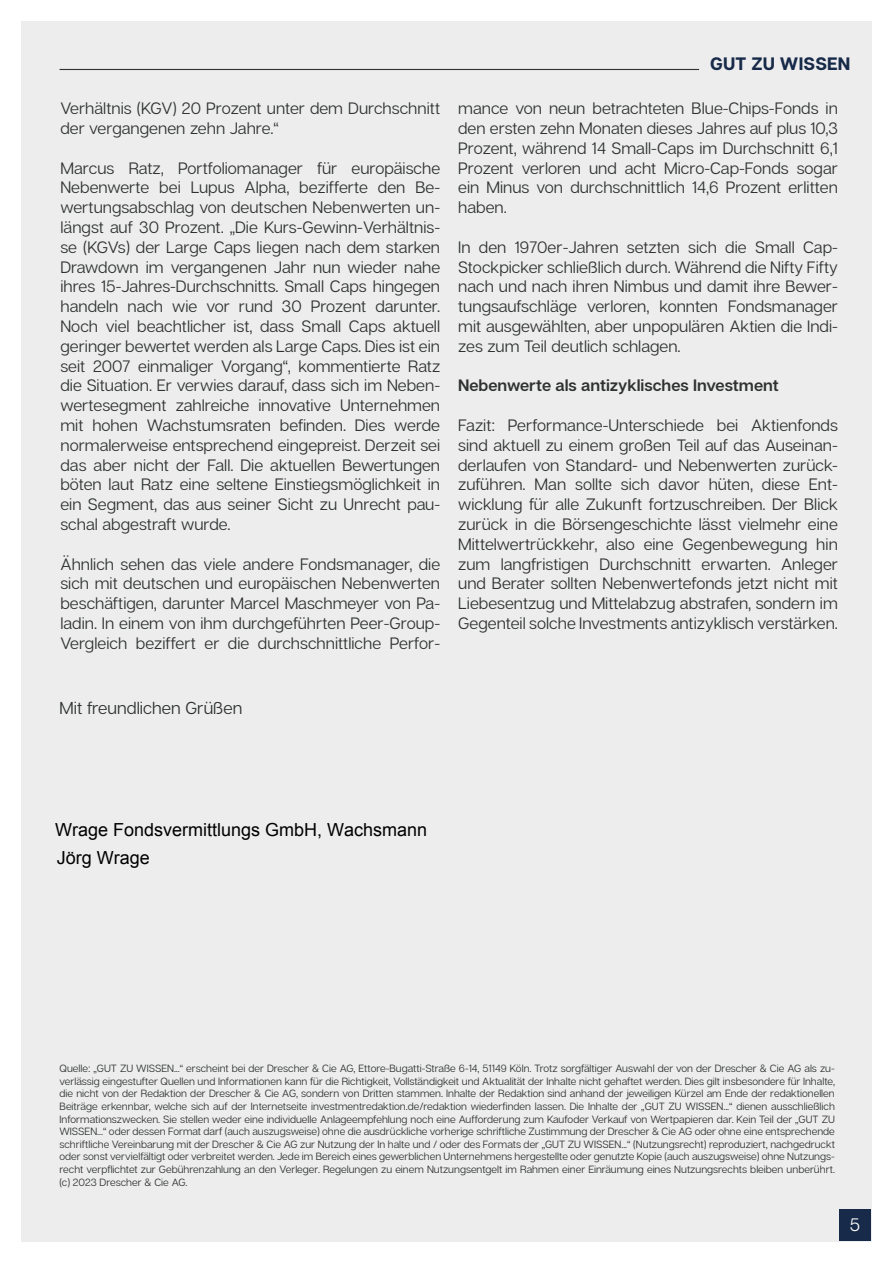
<style>
.page{position:relative;width:893px;height:1263px;background:#fff}
.page>*{position:absolute;margin:0;border:0;box-sizing:border-box;transform-origin:0 0}
.t1{font:18px/28.2px "Arial";color:#000}
.t2{font:700 18px "Articulat CF";letter-spacing:.01em;color:#172a49}
.t3{font:18px "Articulat CF";color:#fff}
.t4{font:17.25px "Articulat CF";color:#303232}
.t5{font:16.5px/19.8px "Articulat CF";color:#303232;text-align:justify}
.t6{font:600 16.5px "Articulat CF";color:#303232}
.t7{font:10.5px/12.6px "Articulat CF";color:#303232;text-align:justify}
</style>
<div class="page">
<div style="left:21px;top:21px;width:851px;height:1221px;background:#ededed"></div>
<div style="left:839px;top:1209px;width:32px;height:32px;background:#172a49"></div>
<hr style="left:60px;top:69px;width:639px;height:1px;background:#303232">
<p class="t5" style="left:60px;top:99px;width:381px">Verhältnis (KGV) 20 Prozent unter dem Durchschnitt der vergangenen zehn Jahre.“</p>
<p class="t5" style="left:60px;top:158px;width:381px">Marcus Ratz, Portfoliomanager für europäische Nebenwerte bei Lupus Alpha, bezifferte den Be&shy;wertungsabschlag von deutschen Nebenwerten un&shy;längst auf 30 Prozent. „Die Kurs-Gewinn-Verhältnis&shy;se (KGVs) der Large Caps liegen nach dem starken Drawdown im vergangenen Jahr nun wieder nahe ihres 15-Jahres-Durchschnitts. Small Caps hingegen handeln nach wie vor rund 30 Prozent darunter.<br>Noch viel beachtlicher ist, dass Small Caps aktuell geringer bewertet werden als Large Caps. Dies ist ein seit 2007 einmaliger Vorgang“, kommentierte Ratz die Situation. Er verwies darauf, dass sich im Neben&shy;wertesegment zahlreiche innovative Unternehmen mit hohen Wachstumsraten befinden. Dies werde normalerweise entsprechend eingepreist. Derzeit sei das aber nicht der Fall. Die aktuellen Bewertungen böten laut Ratz eine seltene Einstiegsmöglichkeit in ein Segment, das aus seiner Sicht zu Unrecht pau&shy;schal abgestraft wurde.</p>
<p class="t5" style="left:60px;top:554px;width:381px">Ähnlich sehen das viele andere Fondsmanager, die sich mit deutschen und europäischen Nebenwerten beschäftigen, darunter Marcel Maschmeyer von Pa&shy;ladin. In einem von ihm durchgeführten Peer-Group-Vergleich beziffert er die durchschnittliche Perfor-</p>
<p class="t2" style="left:710px;top:52px;width:142px">GUT ZU WISSEN</p>
<p class="t5" style="left:458px;top:99px;width:381px">mance von neun betrachteten Blue-Chips-Fonds in den ersten zehn Monaten dieses Jahres auf plus 10,3<br>Prozent, während 14 Small-Caps im Durchschnitt 6,1<br>Prozent verloren und acht Micro-Cap-Fonds sogar ein Minus von durchschnittlich 14,6 Prozent erlitten haben.</p>
<p class="t5" style="left:458px;top:237px;width:381px">In den 1970er-Jahren setzten sich die Small Cap-Stockpicker schließlich durch. Während die Nifty Fifty nach und nach ihren Nimbus und damit ihre Bewer&shy;tungsaufschläge verloren, konnten Fondsmanager mit ausgewählten, aber unpopulären Aktien die Indi&shy;zes zum Teil deutlich schlagen.</p>
<p class="t6" style="left:458px;top:376px;width:322px">Nebenwerte als antizyklisches Investment</p>
<p class="t5" style="left:458px;top:416px;width:381px">Fazit: Performance-Unterschiede bei Aktienfonds sind aktuell zu einem großen Teil auf das Auseinan&shy;derlaufen von Standard- und Nebenwerten zurück&shy;zuführen. Man sollte sich davor hüten, diese Ent&shy;wicklung für alle Zukunft fortzuschreiben. Der Blick zurück in die Börsengeschichte lässt vielmehr eine Mittelwertrückkehr, also eine Gegenbewegung hin zum langfristigen Durchschnitt erwarten. Anleger und Berater sollten Nebenwertefonds jetzt nicht mit Liebesentzug und Mittelabzug abstrafen, sondern im Gegenteil solche Investments antizyklisch verstärken.</p>
<p class="t4" style="left:60px;top:698px;width:184px">Mit freundlichen Grüßen</p>
<p class="t1" style="left:55px;top:816px;width:374px">Wrage Fondsvermittlungs GmbH, Wachsmann<br>Jörg Wrage</p>
<p class="t7" style="left:60px;top:1062px;width:777px">Quelle: „GUT ZU WISSEN...“ erscheint bei der Drescher &amp; Cie AG, Ettore-Bugatti-Straße 6-14, 51149 Köln. Trotz sorgfältiger Auswahl der von der Drescher &amp; Cie AG als zu&shy;verlässig eingestufter Quellen und Informationen kann für die Richtigkeit, Vollständigkeit und Aktualität der Inhalte nicht gehaftet werden. Dies gilt insbesondere für Inhalte, die nicht von der Redaktion der Drescher &amp; Cie AG, sondern von Dritten stammen. Inhalte der Redaktion sind anhand der jeweiligen Kürzel am Ende der redaktionellen Beiträge erkennbar, welche sich auf der Internetseite investmentredaktion.de/redaktion wiederfinden lassen. Die Inhalte der „GUT ZU WISSEN...“ dienen ausschließlich Informationszwecken. Sie stellen weder eine individuelle Anlageempfehlung noch eine Aufforderung zum Kaufoder Verkauf von Wertpapieren dar. Kein Teil der „GUT ZU WISSEN...“ oder dessen Format darf (auch auszugsweise) ohne die ausdrückliche vorherige schriftliche Zustimmung der Drescher &amp; Cie AG oder ohne eine entsprechende schriftliche Vereinbarung mit der Drescher &amp; Cie AG zur Nutzung der In halte und / oder des Formats der „GUT ZU WISSEN...“ (Nutzungsrecht) reproduziert, nachgedruckt oder sonst vervielfältigt oder verbreitet werden. Jede im Bereich eines gewerblichen Unternehmens hergestellte oder genutzte Kopie (auch auszugsweise) ohne Nutzungs&shy;recht verpflichtet zur Gebührenzahlung an den Verleger. Regelungen zu einem Nutzungsentgelt im Rahmen einer Einräumung eines Nutzungsrechts bleiben unberührt. (c) 2023 Drescher &amp; Cie AG.</p>
<p class="t3" style="left:850px;top:1214px;width:12px">5</p>
</div>
